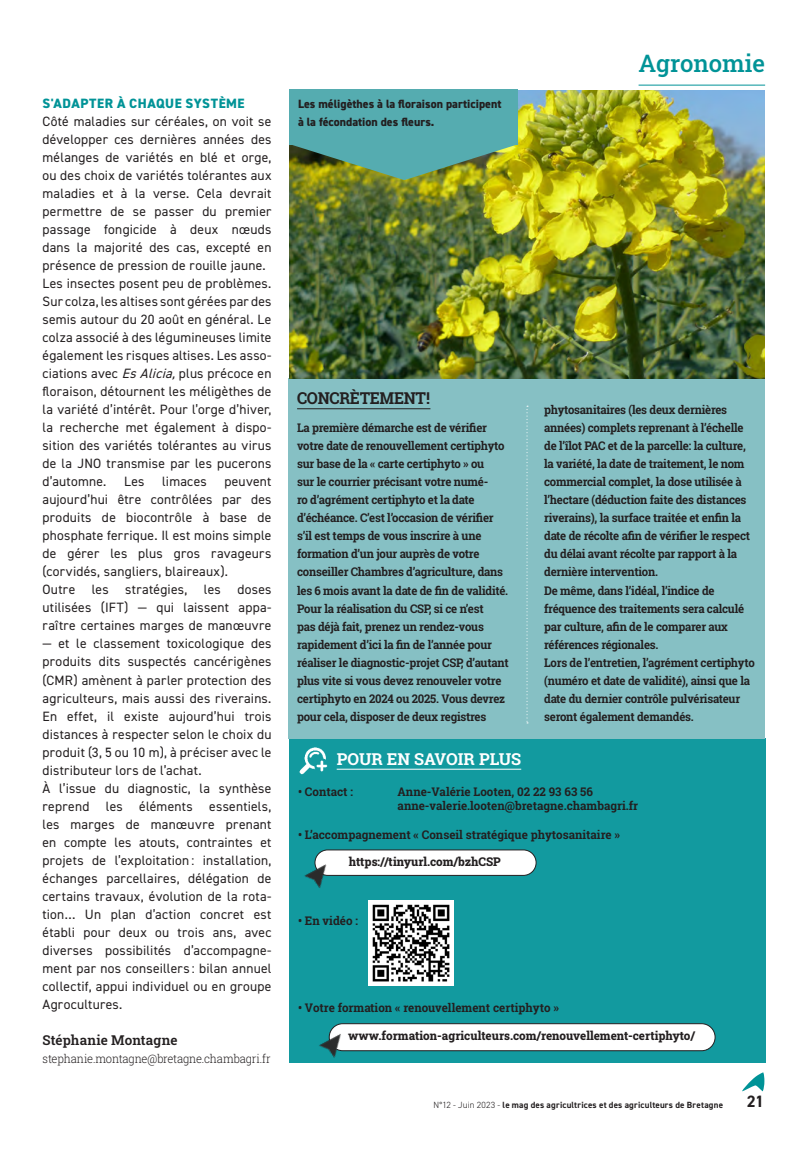
<style>
.page{position:relative;width:808px;height:1149px;background:#fff}
.page>*{position:absolute;margin:0;border:0;box-sizing:border-box;transform-origin:0 0}
.CA-Titre_rubrique_ga{font:500 24px "Roboto Slab";color:#009397}
.CA-encadré_pour_alle{font:700 16.5px "Roboto Slab";color:#fff}
.CA-encadré_pour_alle-2{font:700 16.5px "Roboto Slab";letter-spacing:-.02em;color:#231f20;scale:.95 1}
.BODY_COPY{font:700 16.5px "DIN2014";color:#231f20}
.CA-texte_courant{font:13.5px/18px "DIN2014";letter-spacing:.02em;color:#231f20;text-align:justify}
.CA-texte-Intertitre{font:800 13.5px "DIN2014";letter-spacing:.04em;color:#009397}
.CA-texte-Signature{font:600 13.5px "Roboto Slab";letter-spacing:.005em;color:#231f20}
.CA-encadré-texte{font:700 12px/18px "Roboto Slab";letter-spacing:-.02em;color:#231f20;scale:.95 1}
.CA-encadré_pour_alle-3{font:700 12px "Roboto Slab";color:#231f20}
.CA-encadré-pour_alle{font:800 12px "Roboto Slab";color:#231f20}
.CA-texte-Légende{font:800 12px/18px "DIN2014";color:#231f20}
.CA-texte-signature-M{font:300 12px "Roboto Slab";letter-spacing:-.015em;color:#231f20;scale:.93 1}
.BODY_COPY-2{font:700 9px "DIN2014";letter-spacing:.02em;color:#231f20}
.s1{font-style:italic}
.s2{font-weight:300}
</style>
<div class="page">
<div style="left:290px;top:738px;width:476px;height:324px;background:#129a9f"></div>
<hr style="left:337px;top:768px;width:184px;height:1px;background:#fff">
<div style="left:289px;top:378px;width:476px;height:360px;background:#86c0c4"></div>
<hr style="left:297px;top:408px;width:133px;height:1px;background:#231f20">
<svg style="left:743px;top:1072px;width:21px;height:18px"></svg>
<hr style="left:638px;top:85px;width:127px;height:1px;background:#009397">
<svg style="left:526px;top:405px;width:2px;height:318px"></svg>
<img style="left:289px;top:90px;width:476px;height:288px">
<div style="left:289px;top:90px;width:229px;height:55px;background:#55acb0"></div>
<div style="left:329px;top:1023px;width:386px;height:27px;background:#fff;border-radius:13px"></div>
<div style="left:329px;top:1022px;width:386px;height:28px;border:1px solid #231f20;border-radius:13px"></div>
<div style="left:315px;top:849px;width:221px;height:26px;background:#fff;border-radius:13px"></div>
<div style="left:315px;top:849px;width:221px;height:26px;border:1px solid #231f20;border-radius:13px"></div>
<img style="left:299px;top:747px;width:38px;height:28px">
<img style="left:304px;top:857px;width:27px;height:31px">
<img style="left:319px;top:1026px;width:27px;height:32px">
<img style="left:289px;top:145px;width:229px;height:35px">
<img style="left:369px;top:900px;width:85px;height:85px">
<p class="CA-texte-Intertitre" style="left:43px;top:94px;width:204px">S'ADAPTER À CHAQUE SYSTÈME</p>
<p class="CA-texte_courant" style="left:43px;top:112px;width:230px">Côté maladies sur céréales, on voit se développer ces dernières années des mélanges de variétés en blé et orge, ou des choix de variétés tolérantes aux maladies et à la verse. Cela devrait permettre de se passer du premier passage fongicide à deux nœuds dans la majorité des cas, excepté en présence de pression de rouille jaune.</p>
<p class="CA-texte_courant" style="left:43px;top:274px;width:230px">Les insectes posent peu de problèmes.<br>Sur colza, les altises sont gérées par des semis autour du 20 août en général. Le colza associé à des légumineuses limite également les risques altises. Les asso&shy;ciations avec <span class="s1">EsAlicia,</span>plus précoce en floraison, détournent les méligèthes de la variété d’intérêt. Pour l’orge d’hiver, la recherche met également à dispo&shy;sition des variétés tolérantes au virus de la JNO transmise par les pucerons d’automne.</p>
<p class="CA-texte_courant" style="left:124px;top:472px;width:22px">Les</p>
<p class="CA-texte_courant" style="left:162px;top:472px;width:46px">limaces</p>
<p class="CA-texte_courant" style="left:43px;top:472px;width:230px;text-indent:182px">peuvent aujourd’hui être contrôlées par des produits de biocontrôle à base de phosphate ferrique. Il est moins simple de gérer les plus gros ravageurs (corvidés, sangliers, blaireaux).</p>
<p class="CA-texte_courant" style="left:43px;top:580px;width:230px">Outre les stratégies, les doses utilisées (IFT) — qui laissent appa&shy;raître certaines marges de manœuvre</p>
<p class="CA-texte_courant" style="left:43px;top:634px;width:230px">— et le classement toxicologique des produits dits suspectés cancérigènes (CMR) amènent à parler protection des agriculteurs, mais aussi des riverains.<br>En effet, il existe aujourd’hui trois distances à respecter selon le choix du produit (3, 5 ou 10 m), à préciser avec le distributeur lors de l’achat.</p>
<p class="CA-texte_courant" style="left:43px;top:778px;width:230px">À l’issue du diagnostic, la synthèse reprend les éléments essentiels, les marges de manœuvre prenant en compte les atouts, contraintes et projets de l’exploitation : installation, échanges parcellaires, délégation de certains travaux, évolution de la rota&shy;tion… Un plan d’action concret est établi pour deux ou trois ans, avec diverses possibilités d’accompagne&shy;ment par nos conseillers : bilan annuel collectif, appui individuel ou en groupe Agrocultures.</p>
<p class="CA-texte-Signature" style="left:43px;top:1030px;width:136px">Stéphanie Montagne</p>
<p class="CA-texte-signature-M" style="left:43px;top:1049px;width:247px">stephanie.montagne@bretagne.chambagri.fr</p>
<p class="CA-texte-Légende" style="left:298px;top:95px;width:205px">Les méligèthes à la floraison participent à la fécondation des fleurs.</p>
<p class="CA-Titre_rubrique_ga" style="left:638px;top:47px;width:128px">Agronomie</p>
<p class="CA-encadré_pour_alle-2" style="left:297px;top:387px;width:142px">CONCRÈTEMENT !</p>
<p class="CA-encadré-texte" style="left:297px;top:419px;width:224px">La première démarche est de vérifier votre date de renouvellement certiphyto sur base de la « carte certiphyto » ou<br>sur le courrier précisant votre numé-<br>ro d’agrément certiphyto et la date d’échéance. C’est l’occasion de vérifier s’il est temps de vous inscrire à une formation d’un jour auprès de votre conseiller Chambres d’agriculture, dans les 6 mois avant la date de fin de validité.</p>
<p class="CA-encadré-texte" style="left:297px;top:599px;width:224px">Pour la réalisation du CSP, si ce n’est<br>pas déjà fait, prenez un rendez-vous rapidement d’ici la fin de l’année pour réaliser le diagnostic-projet CSP, d’autant plus vite si vous devez renouveler votre certiphyto en 2024 ou 2025. Vous devrez pour cela, disposer de deux registres</p>
<p class="CA-encadré-texte" style="left:544px;top:401px;width:218px">phytosanitaires (les deux dernières années) complets reprenant à l’échelle de l’îlot PAC et de la parcelle : la culture, la variété, la date de traitement, le nom commercial complet, la dose utilisée à l’hectare (déduction faite des distances riverains), la surface traitée et enfin la date de récolte afin de vérifier le respect du délai avant récolte par rapport à la dernière intervention.</p>
<p class="CA-encadré-texte" style="left:544px;top:581px;width:212px">De même, dans l’idéal, l’indice de fréquence des traitements sera calculé par culture, afin de le comparer aux références régionales.</p>
<p class="CA-encadré-texte" style="left:544px;top:653px;width:223px">Lors de l’entretien, l’agrément certiphyto (numéro et date de validité), ainsi que la date du dernier contrôle pulvérisateur seront également demandés.</p>
<p class="CA-encadré_pour_alle" style="left:337px;top:747px;width:186px">POUR EN SAVOIR PLUS</p>
<p class="CA-encadré_pour_alle-3" style="left:298px;top:782px;width:56px">• Contact :</p>
<p class="CA-encadré_pour_alle-3" style="left:398px;top:782px;width:197px">Anne-Valérie Looten, 02 22 93 63 56</p>
<p class="CA-encadré_pour_alle-3" style="left:398px;top:797px;width:242px">anne-valerie.looten@bretagne.chambagri.fr</p>
<p class="CA-encadré_pour_alle-3" style="left:298px;top:825px;width:323px">• L’accompagnement « Conseil stratégique phytosanitaire »</p>
<p class="CA-encadré-pour_alle" style="left:349px;top:853px;width:154px">https://tinyurl.com/bzhCSP</p>
<p class="CA-encadré_pour_alle-3" style="left:298px;top:912px;width:61px">• En vidéo :</p>
<p class="CA-encadré_pour_alle-3" style="left:298px;top:998px;width:262px">• Votre formation « renouvellement certiphyto »</p>
<p class="CA-encadré-pour_alle" style="left:348px;top:1027px;width:348px">www.formation-agriculteurs.com/renouvellement-certiphyto/</p>
<p class="BODY_COPY-2" style="left:433px;top:1098px;width:291px"><span class="s2">N°12 - Juin 2023 -</span> le mag des agricultrices et des agriculteurs de Bretagne</p>
<p class="BODY_COPY" style="left:747px;top:1089px;width:19px">21</p>
</div>
